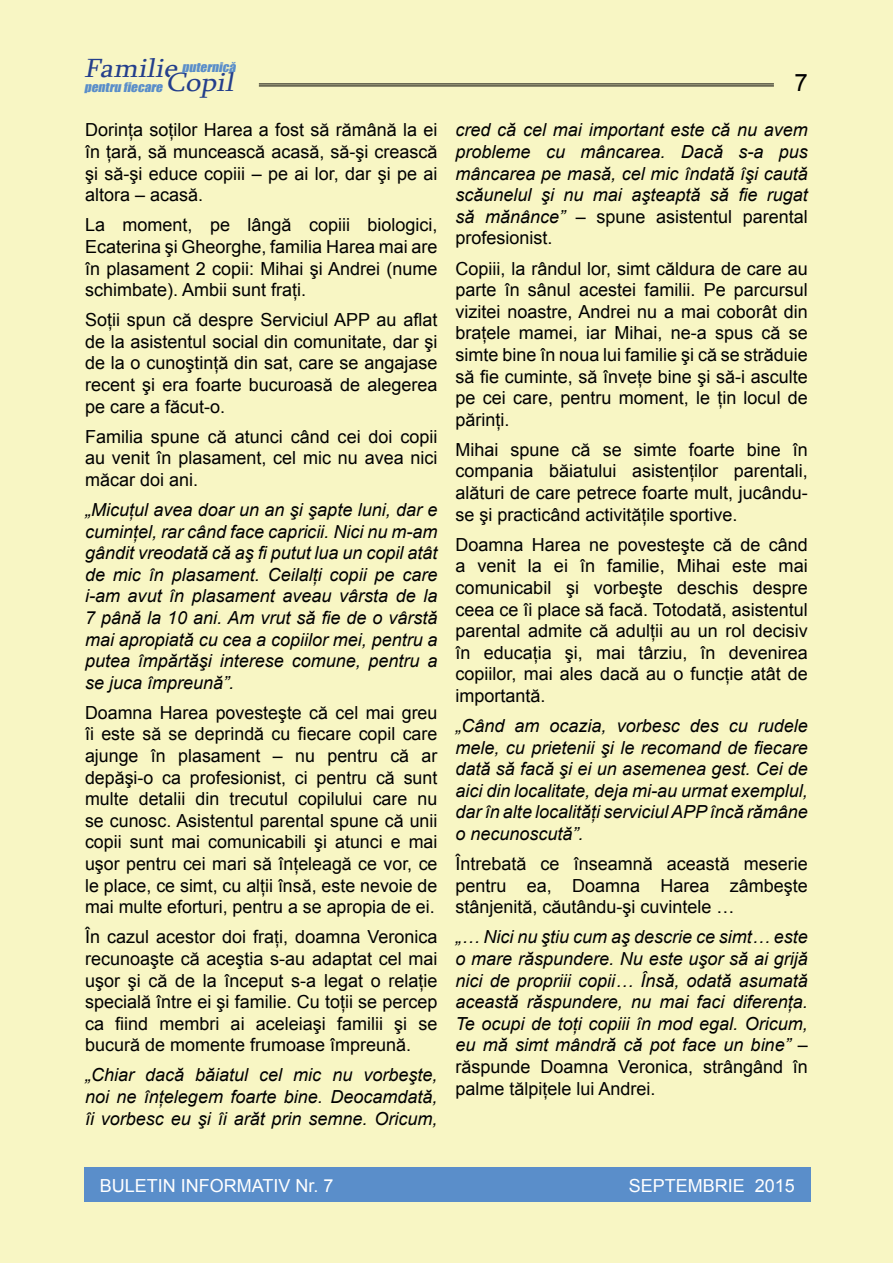
<style>
.page{position:relative;width:893px;height:1263px;background:#f8f6c4}
.page>*{position:absolute;margin:0;border:0;box-sizing:border-box;transform-origin:0 0}
.t1{font:italic 27px "Sylfaen";color:#243f8c;scale:1.11 1}
.t2{font:24px "Arial";color:#000}
.t3{font:18px/21.6px "Arial";color:#000;text-align:justify}
.t4{font:italic 18px/21.6px "Arial";color:#000;text-align:justify}
.t5{font:18px "Arial";color:#fff}
.t6{font:italic 12.15px "Impact";color:#5a8eca;scale:1.1 1}
.s1{font-family:"Sylfaen";font-size:27px;color:#243f8c}
.s2{font-style:normal}
</style>
<div class="page">
<hr style="left:259px;top:83px;width:515px;height:1px;background:#000">
<hr style="left:259px;top:85px;width:515px;height:1px;background:#000">
<div style="left:85px;top:1167px;width:726px;height:34px;background:#5a8eca"></div>
<h1 class="t1" style="left:84px;top:49px;width:91px">Familie</h1>
<p class="t6" style="left:182px;top:58px;width:53px">PUTERNICĂ</p>
<p class="t6" style="left:84px;top:78px;width:143px">PENTRU FIECARE <span class="s1">copil</span></p>
<p class="t3" style="left:85px;top:119px;width:354px">Dorinţa soţilor Harea a fost să rămână la ei în ţară, să muncească acasă, să-şi crească şi să-şi educe copiii – pe ai lor, dar şi pe ai altora – acasă.</p>
<p class="t3" style="left:85px;top:214px;width:354px">La moment, pe lângă copiii biologici, Ecaterina şi Gheorghe, familia Harea mai are în plasament 2 copii: Mihai şi Andrei (nume schimbate). Ambii sunt fraţi.</p>
<p class="t3" style="left:85px;top:309px;width:354px">Soţii spun că despre Serviciul APP au aflat de la asistentul social din comunitate, dar şi de la o cunoştinţă din sat, care se angajase recent şi era foarte bucuroasă de alegerea pe care a făcut-o.</p>
<p class="t3" style="left:85px;top:426px;width:354px">Familia spune că atunci când cei doi copii au venit în plasament, cel mic nu avea nici măcar doi ani.</p>
<p class="t4" style="left:85px;top:499px;width:354px">„Micuţul avea doar un an şi şapte luni, dar e cuminţel, rar când face capricii. Nici nu m-am gândit vreodată că aş fi putut lua un copil atât de mic în plasament. Ceilalţi copii pe care i-am avut în plasament aveau vârsta de la 7 până la 10 ani. Am vrut să fie de o vârstă mai apropiată cu cea a copiilor mei, pentru a putea împărtăşi interese comune, pentru a se juca împreună”.</p>
<p class="t3" style="left:85px;top:702px;width:354px">Doamna Harea povesteşte că cel mai greu îi este să se deprindă cu fiecare copil care ajunge în plasament – nu pentru că ar depăşi-o ca profesionist, ci pentru că sunt multe detalii din trecutul copilului care nu se cunosc. Asistentul parental spune că unii copii sunt mai comunicabili şi atunci e mai uşor pentru cei mari să înţeleagă ce vor, ce le place, ce simt, cu alţii însă, este nevoie de mai multe eforturi, pentru a se apropia de ei.</p>
<p class="t3" style="left:85px;top:926px;width:354px">În cazul acestor doi fraţi, doamna Veronica recunoaşte că aceştia s-au adaptat cel mai uşor şi că de la început s-a legat o relaţie specială între ei şi familie. Cu toţii se percep ca fiind membri ai aceleiaşi familii şi se bucură de momente frumoase împreună.</p>
<p class="t4" style="left:85px;top:1064px;width:354px">„Chiar dacă băiatul cel mic nu vorbeşte, noi ne înţelegem foarte bine. Deocamdată, îi vorbesc eu şi îi arăt prin semne. Oricum,</p>
<h2 class="t2" style="left:795px;top:67px;width:15px">7</h2>
<p class="t4" style="left:455px;top:120px;width:354px">cred că cel mai important este că nu avem probleme cu mâncarea. Dacă s-a pus mâncarea pe masă, cel mic îndată îşi caută scăunelul şi nu mai aşteaptă să fie rugat să mănânce” – <span class="s2">spune asistentul parental profesionist.</span></p>
<p class="t3" style="left:455px;top:258px;width:354px">Copiii, la rândul lor, simt căldura de care au parte în sânul acestei familii. Pe parcursul vizitei noastre, Andrei nu a mai coborât din braţele mamei, iar Mihai, ne-a spus că se simte bine în noua lui familie şi că se străduie să fie cuminte, să înveţe bine şi să-i asculte pe cei care, pentru moment, le ţin locul de părinţi.</p>
<p class="t3" style="left:455px;top:439px;width:354px">Mihai spune că se simte foarte bine în compania băiatului asistenţilor parentali, alături de care petrece foarte mult, jucându&shy;se şi practicând activităţile sportive.</p>
<p class="t3" style="left:455px;top:534px;width:354px">Doamna Harea ne povesteşte că de când a venit la ei în familie, Mihai este mai comunicabil şi vorbeşte deschis despre ceea ce îi place să facă. Totodată, asistentul parental admite că adulţii au un rol decisiv în educaţia şi, mai târziu, în devenirea copiilor, mai ales dacă au o funcţie atât de importantă.</p>
<p class="t4" style="left:455px;top:715px;width:354px">„Când am ocazia, vorbesc des cu rudele mele, cu prietenii şi le recomand de fiecare dată să facă şi ei un asemenea gest. Cei de aici din localitate, deja mi-au urmat exemplul, dar în alte localităţi serviciul APP încă rămâne o necunoscută”.</p>
<p class="t3" style="left:455px;top:853px;width:354px">Întrebată ce înseamnă această meserie pentru ea, Doamna Harea zâmbeşte stânjenită, căutându-şi cuvintele …</p>
<p class="t4" style="left:455px;top:926px;width:354px">„… Nici nu ştiu cum aş descrie ce simt… este o mare răspundere. Nu este uşor să ai grijă nici de propriii copii… Însă, odată asumată această răspundere, nu mai faci diferenţa.<br>Te ocupi de toţi copiii în mod egal. Oricum, eu mă simt mândră că pot face un bine” <span class="s2">– răspunde Doamna Veronica, strângând în palme tălpiţele lui Andrei.</span></p>
<p class="t5" style="left:100px;top:1173px;width:235px">buletin informativ N r. 7</p>
<p class="t5" style="left:629px;top:1173px;width:168px">septembrie 2015</p>
</div>
